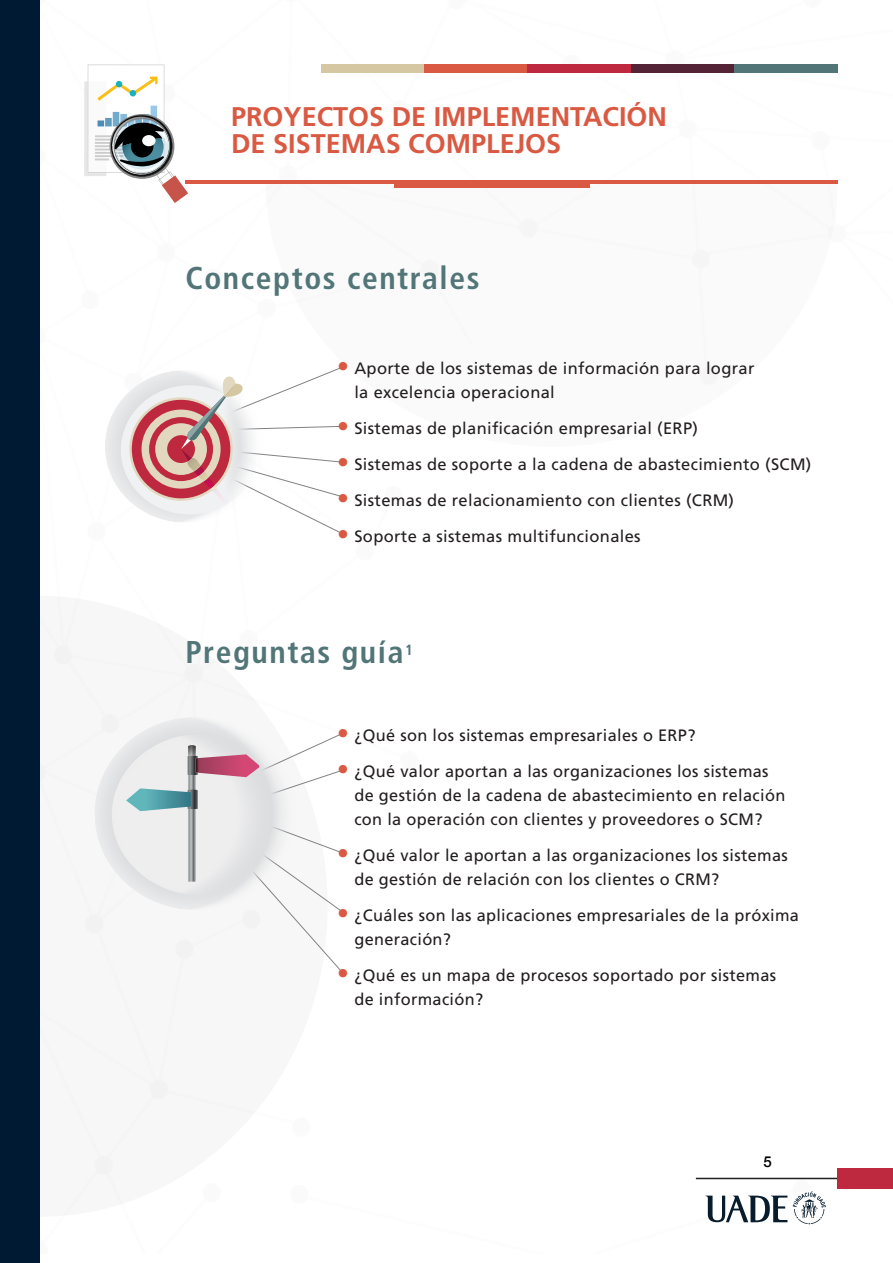
<style>
.page{position:relative;width:893px;height:1263px;background:#fff}
.page>*{position:absolute;margin:0;border:0;box-sizing:border-box;transform-origin:0 0}
.titulo_secundario__f{font:700 condensed 31.5px "Frutiger LT Std";letter-spacing:.05em;color:#527578}
.t1{font:700 27px/27px "Frutiger LT Std";color:#d95942}
.t2{font:16.5px/24px "Frutiger LT Std";letter-spacing:.02em;color:#231f20}
.t3{font:500 15px "Helvetica 65";color:#000}
.s1{font-weight:900;font-size:22.5px;color:#d95942}
</style>
<div class="page">
<svg style="left:39px;top:596px;width:215px;height:621px"></svg>
<div style="left:321px;top:64px;width:103px;height:8px;background:#d6c7a3"></div>
<div style="left:424px;top:64px;width:104px;height:8px;background:#d95942"></div>
<div style="left:528px;top:64px;width:103px;height:8px;background:#bf2940"></div>
<div style="left:631px;top:64px;width:103px;height:8px;background:#542436"></div>
<div style="left:734px;top:64px;width:104px;height:8px;background:#527578"></div>
<div style="left:0;top:0;width:39px;height:1263px;background:#001a33"></div>
<div style="left:395px;top:181px;width:195px;height:6px;background:#d95942"></div>
<hr style="left:185px;top:180px;width:653px;height:3px;background:#d95942">
<hr style="left:696px;top:1178px;width:173px;height:1px;background:#231f20">
<div style="left:838px;top:1168px;width:55px;height:21px;background:#bf2940"></div>
<svg style="left:705px;top:1195px;width:82px;height:27px"></svg>
<svg style="left:793px;top:1191px;width:33px;height:33px"></svg>
<svg style="left:84px;top:64px;width:104px;height:139px"></svg>
<svg style="left:105px;top:371px;width:73px;height:151px"></svg>
<svg style="left:93px;top:715px;width:161px;height:196px;fill:#f6f6f6"></svg>
<div style="left:121px;top:385px;width:137px;height:129px;background:#f0f1f2;border-radius:50%"></div>
<div style="left:112px;top:733px;width:181px;height:162px;background:#eeeeef;border-radius:50%"></div>
<svg style="left:129px;top:397px;width:104px;height:104px"></svg>
<div style="left:132px;top:400px;width:98px;height:98px;background:#bf2940;border-radius:50%"></div>
<div style="left:142px;top:410px;width:79px;height:79px;background:#e2d8bf;border-radius:50%"></div>
<div style="left:149px;top:417px;width:64px;height:64px;background:#bf2940;border-radius:50%"></div>
<div style="left:155px;top:423px;width:52px;height:52px;background:#e2d8bf;border-radius:50%"></div>
<div style="left:167px;top:435px;width:28px;height:28px;background:#bf2940;border-radius:50%"></div>
<svg style="left:178px;top:366px;width:166px;height:168px"></svg>
<svg style="left:126px;top:732px;width:218px;height:242px"></svg>
<h2 class="t1" style="left:231px;top:104px;width:437px">PROYECTOS DE IMPLEMENTACIÓN<br>DE SISTEMAS COMPLEJOS</h2>
<p class="titulo_secundario__f" style="left:185px;top:259px;width:296px">Conceptos centrales</p>
<p class="t2" style="left:354px;top:356px;width:402px;text-indent:-17px"><span class="s1">•</span> Aporte de los sistemas de información para lograr la excelencia operacional</p>
<p class="t2" style="left:337px;top:416px;width:362px"><span class="s1">•</span> Sistemas de planificación empresarial (ERP)</p>
<p class="t2" style="left:337px;top:452px;width:476px"><span class="s1">•</span> Sistemas de soporte a la cadena de abastecimiento (SCM)</p>
<p class="t2" style="left:337px;top:488px;width:398px"><span class="s1">•</span> Sistemas de relacionamiento con clientes (CRM)</p>
<p class="t2" style="left:337px;top:524px;width:305px"><span class="s1">•</span> Soporte a sistemas multifuncionales</p>
<p class="titulo_secundario__f" style="left:185px;top:633px;width:229px">Preguntas guía<sup>1</sup></p>
<p class="t2" style="left:337px;top:723px;width:360px"><span class="s1">•</span> ¿Qué son los sistemas empresariales o ERP?</p>
<p class="t2" style="left:354px;top:759px;width:432px;text-indent:-17px"><span class="s1">•</span> ¿Qué valor aportan a las organizaciones los sistemas de gestión de la cadena de abastecimiento en relación con la operación con clientes y proveedores o SCM?</p>
<p class="t2" style="left:354px;top:843px;width:435px;text-indent:-17px"><span class="s1">•</span> ¿Qué valor le aportan a las organizaciones los sistemas de gestión de relación con los clientes o CRM?</p>
<p class="t2" style="left:354px;top:903px;width:446px;text-indent:-17px"><span class="s1">•</span> ¿Cuáles son las aplicaciones empresariales de la próxima generación?</p>
<p class="t2" style="left:354px;top:963px;width:423px;text-indent:-17px"><span class="s1">•</span> ¿Qué es un mapa de procesos soportado por sistemas de información?</p>
<p class="t3" style="left:763px;top:1153px;width:10px">5</p>
</div>
